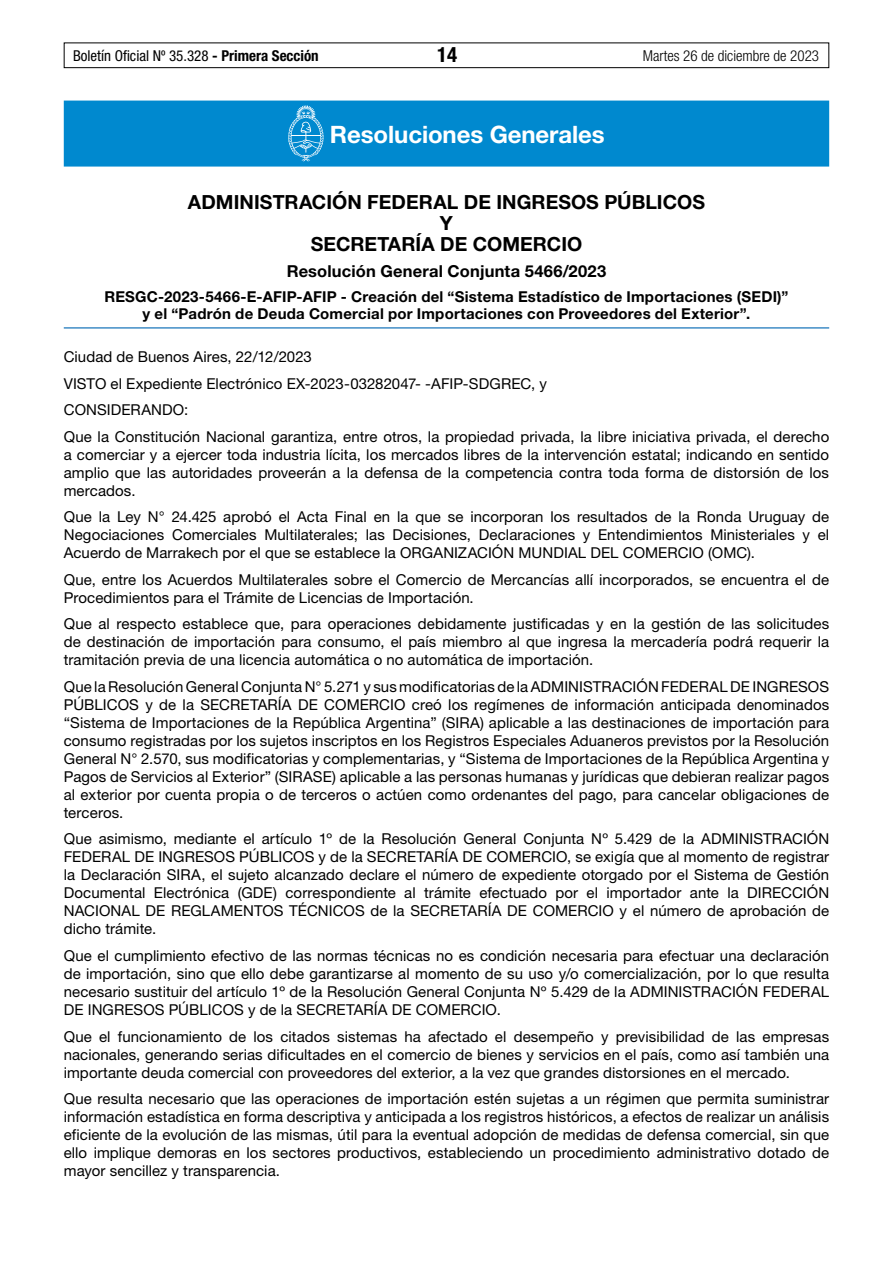
<style>
.page{position:relative;width:893px;height:1263px;background:#fff}
.page>*{position:absolute;margin:0;border:0;box-sizing:border-box;transform-origin:0 0}
.t1{font:700 24px "Helvetica Neue LT Std";letter-spacing:-.005em;color:#fff}
.t2{font:700 condensed 21px "Helvetica Neue LT Std";color:#000}
.t3{font:700 19.5px/21px "Helvetica Neue LT Std";letter-spacing:.005em;color:#000;text-align:center}
.t4{font:700 16.5px "Helvetica Neue LT Std";letter-spacing:.01em;color:#000}
.t5{font:15px/18px "Helvetica Neue LT Std";letter-spacing:.005em;color:#000;text-align:justify}
.t6{font:700 15px/16.5px "Helvetica Neue LT Std";letter-spacing:.015em;color:#000;text-align:center}
.t7{font:condensed 15px "Helvetica Neue LT Std";color:#000}
.t8{font:300 condensed 15px "Helvetica Neue LT Std";color:#000}
.s1{font-weight:700}
</style>
<div class="page">
<div style="left:64px;top:43px;width:765px;height:25px;border:1px solid #000"></div>
<div style="left:64px;top:101px;width:765px;height:66px;background:#0089cf"></div>
<hr style="left:64px;top:327px;width:765px;height:1px;background:#0066b3">
<svg style="left:288px;top:105px;width:36px;height:56px"></svg>
<p class="t7" style="left:73px;top:47px;width:247px">Boletín Oficial Nº 35.328 <span class="s1">- Primera Sección</span></p>
<h2 class="t2" style="left:437px;top:42px;width:22px">14</h2>
<p class="t8" style="left:643px;top:47px;width:178px">Martes 26 de diciembre de 2023</p>
<h1 class="t1" style="left:330px;top:120px;width:276px">Resoluciones Generales</h1>
<h3 class="t3" style="left:188px;top:191px;width:518px">ADMINISTRACIÓN FEDERAL DE INGRESOS PÚBLICOS<br>Y<br>SECRETARÍA DE COMERCIO</h3>
<p class="t4" style="left:287px;top:261px;width:321px">Resolución General Conjunta 5466/2023</p>
<p class="t6" style="left:104px;top:288px;width:686px">RESGC-2023-5466-E-AFIP-AFIP - Creación del “Sistema Estadístico de Importaciones (SEDI)” y el “Padrón de Deuda Comercial por Importaciones con Proveedores del Exterior”.</p>
<p class="t5" style="left:64px;top:344px;width:767px;line-height:26.5px;text-align:left">Ciudad de Buenos Aires, 22/12/2023<br>VISTO el Expediente Electrónico EX-2023-03282047- -AFIP-SDGREC, y<br>CONSIDERANDO:<br>Que la Constitución Nacional garantiza, entre otros, la propiedad privada, la libre iniciativa privada, el derecho</p>
<p class="t5" style="left:64px;top:445px;width:767px">a comerciar y a ejercer toda industria lícita, los mercados libres de la intervención estatal; indicando en sentido amplio que las autoridades proveerán a la defensa de la competencia contra toda forma de distorsión de los mercados.</p>
<p class="t5" style="left:64px;top:508px;width:767px">Que la Ley N° 24.425 aprobó el Acta Final en la que se incorporan los resultados de la Ronda Uruguay de Negociaciones Comerciales Multilaterales; las Decisiones, Declaraciones y Entendimientos Ministeriales y el Acuerdo de Marrakech por el que se establece la ORGANIZACIÓN MUNDIAL DEL COMERCIO (OMC).</p>
<p class="t5" style="left:64px;top:570px;width:767px">Que, entre los Acuerdos Multilaterales sobre el Comercio de Mercancías allí incorporados, se encuentra el de<br>Procedimientos para el Trámite de Licencias de Importación.</p>
<p class="t5" style="left:64px;top:615px;width:767px">Que al respecto establece que, para operaciones debidamente justificadas y en la gestión de las solicitudes de destinación de importación para consumo, el país miembro al que ingresa la mercadería podrá requerir la tramitación previa de una licencia automática o no automática de importación.</p>
<p class="t5" style="left:64px;top:677px;width:767px">Que la Resolución General Conjunta N° 5.271 y sus modificatorias de la ADMINISTRACIÓN FEDERAL DE INGRESOS PÚBLICOS y de la SECRETARÍA DE COMERCIO creó los regímenes de información anticipada denominados “Sistema de Importaciones de la República Argentina” (SIRA) aplicable a las destinaciones de importación para consumo registradas por los sujetos inscriptos en los Registros Especiales Aduaneros previstos por la Resolución General N° 2.570, sus modificatorias y complementarias, y “Sistema de Importaciones de la República Argentina y Pagos de Servicios al Exterior” (SIRASE) aplicable a las personas humanas y jurídicas que debieran realizar pagos al exterior por cuenta propia o de terceros o actúen como ordenantes del pago, para cancelar obligaciones de terceros.</p>
<p class="t5" style="left:64px;top:830px;width:767px">Que asimismo, mediante el artículo 1º de la Resolución General Conjunta Nº 5.429 de la ADMINISTRACIÓN FEDERAL DE INGRESOS PÚBLICOS y de la SECRETARÍA DE COMERCIO, se exigía que al momento de registrar la Declaración SIRA, el sujeto alcanzado declare el número de expediente otorgado por el Sistema de Gestión Documental Electrónica (GDE) correspondiente al trámite efectuado por el importador ante la DIRECCIÓN NACIONAL DE REGLAMENTOS TÉCNICOS de la SECRETARÍA DE COMERCIO y el número de aprobación de dicho trámite.</p>
<p class="t5" style="left:64px;top:946px;width:767px">Que el cumplimiento efectivo de las normas técnicas no es condición necesaria para efectuar una declaración de importación, sino que ello debe garantizarse al momento de su uso y/o comercialización, por lo que resulta necesario sustituir del artículo 1º de la Resolución General Conjunta Nº 5.429 de la ADMINISTRACIÓN FEDERAL DE INGRESOS PÚBLICOS y de la SECRETARÍA DE COMERCIO.</p>
<p class="t5" style="left:64px;top:1027px;width:767px">Que el funcionamiento de los citados sistemas ha afectado el desempeño y previsibilidad de las empresas nacionales, generando serias dificultades en el comercio de bienes y servicios en el país, como así también una importante deuda comercial con proveedores del exterior, a la vez que grandes distorsiones en el mercado.</p>
<p class="t5" style="left:64px;top:1089px;width:767px">Que resulta necesario que las operaciones de importación estén sujetas a un régimen que permita suministrar información estadística en forma descriptiva y anticipada a los registros históricos, a efectos de realizar un análisis eficiente de la evolución de las mismas, útil para la eventual adopción de medidas de defensa comercial, sin que ello implique demoras en los sectores productivos, estableciendo un procedimiento administrativo dotado de mayor sencillez y transparencia.</p>
</div>
